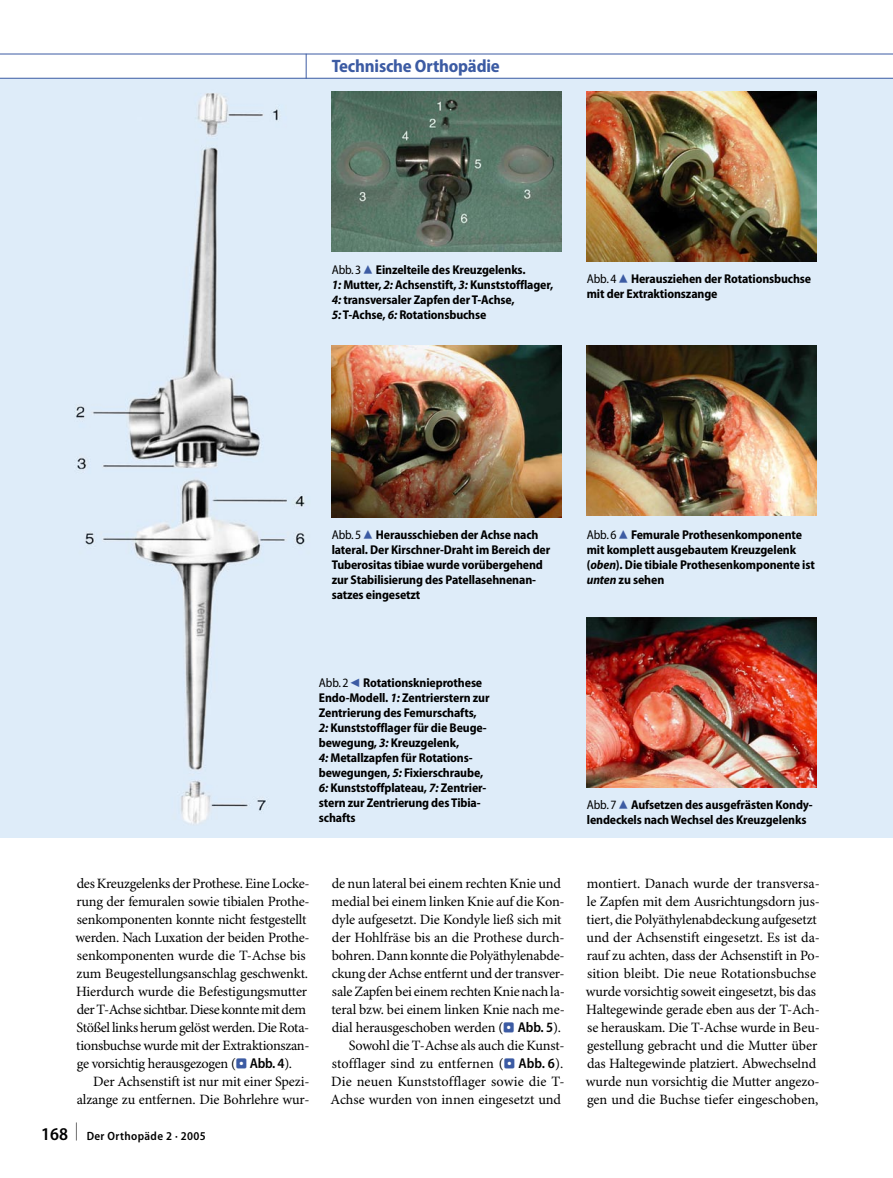
<style>
.page{position:relative;width:893px;height:1178px;background:#fff}
.page>*{position:absolute;margin:0;border:0;box-sizing:border-box;transform-origin:0 0}
.t1{font:700 semi-condensed 18px "Myriad Pro";letter-spacing:-.01em;color:#3c5ba3}
.t2{font:14.25px/18px "Minion Pro";letter-spacing:-.01em;color:#000}
.t3{font:700 semi-condensed 12.75px/15px "Myriad Pro";letter-spacing:-.01em;color:#000}
.t4{font:600 semi-condensed 12px "Myriad Pro";letter-spacing:.03em;color:#000}
.s1{font-weight:400}
.s2{font-family:"S Buttons";font-weight:400;font-stretch:normal;font-size:14.25px;color:#3c5ba3}
.s3{font-style:italic}
.s4{font-family:"S Buttons";font-size:13.5px;color:#3c5ba3}
.s5{font-family:"Myriad Pro";font-weight:600;font-stretch:semi-condensed}
.s6{font-size:18px}
</style>
<div class="page">
<div style="left:0;top:79px;width:893px;height:759px;background:#deecf9"></div>
<img style="left:74px;top:89px;width:237px;height:736px">
<img style="left:332px;top:91px;width:229px;height:160px">
<img style="left:587px;top:91px;width:229px;height:170px">
<img style="left:332px;top:346px;width:229px;height:172px">
<img style="left:587px;top:346px;width:229px;height:170px">
<img style="left:587px;top:617px;width:229px;height:171px">
<hr style="left:0;top:54px;width:893px;height:1px;background:#3c5ba3">
<hr style="left:0;top:78px;width:893px;height:1px;background:#3c5ba3">
<svg style="left:306px;top:54px;width:1px;height:25px"></svg>
<p class="t1" style="left:332px;top:56px;width:170px">Technische Orthopädie</p>
<p class="t3" style="left:332px;top:262px;width:223px"><span class="s1">Abb. 3</span><span class="s2">8</span> Einzelteile des Kreuzgelenks.<br><span class="s3">1:</span> Mutter, <span class="s3">2:</span> Achsenstift, <span class="s3">3:</span> Kunststofflager, <span class="s3">4:</span> transversaler Zapfen der T-Achse,<br><span class="s3">5:</span> T-Achse, <span class="s3">6:</span> Rotationsbuchse</p>
<p class="t3" style="left:587px;top:271px;width:226px"><span class="s1">Abb. 4</span><span class="s2">8</span> Herausziehen der Rotationsbuchse mit der Extraktionszange</p>
<p class="t3" style="left:332px;top:527px;width:220px"><span class="s1">Abb. 5</span><span class="s2">8</span> Herausschieben der Achse nach lateral. Der Kirschner-Draht im Bereich der Tuberositas tibiae wurde vorübergehend zur Stabilisierung des Patellasehnenan&shy;satzes eingesetzt</p>
<p class="t3" style="left:587px;top:527px;width:230px"><span class="s1">Abb. 6</span><span class="s2">8</span> Femurale Prothesenkomponente mit komplett ausgebautem Kreuzgelenk (<span class="s3">oben</span>). Die tibiale Prothesenkomponente ist <span class="s3">unten</span> zu sehen</p>
<p class="t3" style="left:319px;top:675px;width:172px"><span class="s1">Abb. 2</span><span class="s2">9</span> Rotationsknieprothese<br>Endo-Modell. <span class="s3">1:</span> Zentrierstern zur<br>Zentrierung des Femurschafts,<br><span class="s3">2:</span> Kunststofflager für die Beuge&shy;bewegung, <span class="s3">3:</span> Kreuzgelenk,<br><span class="s3">4:</span> Metallzapfen für Rotations&shy;bewegungen, <span class="s3">5:</span> Fixierschraube,<br><span class="s3">6:</span> Kunststoffplateau, <span class="s3">7:</span> Zentrier&shy;stern zur Zentrierung des Tibia&shy;schafts</p>
<p class="t2" style="left:76px;top:874px;width:236px">des Kreuzgelenks der Prothese. Eine Locke&shy;rung der femuralen sowie tibialen Prothe&shy;senkomponenten konnte nicht festgestellt werden. Nach Luxation der beiden Prothe&shy;senkomponenten wurde die T-Achse bis zum Beugestellungsanschlag geschwenkt.<br>Hierdurch wurde die Befestigungsmutter der T-Achse sichtbar. Diese konnte mit dem Stößel links herum gelöst werden. Die Rota&shy;tionsbuchse wurde mit der Extraktionszan&shy;ge vorsichtig herausgezogen (<span class="s4">.</span> <span class="s5">Abb. 4</span>).</p>
<p class="t2" style="left:77px;top:1072px;width:234px;text-align:right">Der Achsenstift ist nur mit einer Spezi&shy;alzange zu entfernen. Die Bohrlehre wur-</p>
<p class="t4" style="left:41px;top:1129px;width:166px"><span class="s6">168 </span><sup>|</sup> Der Orthopäde 2 · 2005</p>
<p class="t2" style="left:331px;top:874px;width:236px;text-align:right">de nun lateral bei einem rechten Knie und medial bei einem linken Knie auf die Kon&shy;dyle aufgesetzt. Die Kondyle ließ sich mit der Hohlfräse bis an die Prothese durch&shy;bohren. Dann konnte die Polyäthylenabde&shy;ckung der Achse entfernt und der transver&shy;sale Zapfen bei einem rechten Knie nach la&shy;teral bzw. bei einem linken Knie nach me&shy;dial herausgeschoben werden (<span class="s4">.</span> <span class="s5">Abb. 5</span>).<br>Sowohl die T-Achse als auch die Kunst&shy;stofflager sind zu entfernen (<span class="s4">.</span> <span class="s5">Abb. 6</span>).<br>Die neuen Kunststofflager sowie die T-Achse wurden von innen eingesetzt und</p>
<p class="t3" style="left:587px;top:797px;width:227px"><span class="s1">Abb. 7</span><span class="s2">8</span> Aufsetzen des ausgefrästen Kondy&shy;lendeckels nach Wechsel des Kreuzgelenks</p>
<p class="t2" style="left:586px;top:874px;width:236px">montiert. Danach wurde der transversa&shy;le Zapfen mit dem Ausrichtungsdorn jus&shy;tiert, die Polyäthylenabdeckung aufgesetzt und der Achsenstift eingesetzt. Es ist da&shy;rauf zu achten, dass der Achsenstift in Po&shy;sition bleibt. Die neue Rotationsbuchse wurde vorsichtig soweit eingesetzt, bis das Haltegewinde gerade eben aus der T-Ach&shy;se herauskam. Die T-Achse wurde in Beu&shy;gestellung gebracht und die Mutter über das Haltegewinde platziert. Abwechselnd wurde nun vorsichtig die Mutter angezo&shy;gen und die Buchse tiefer eingeschoben,</p>
</div>
